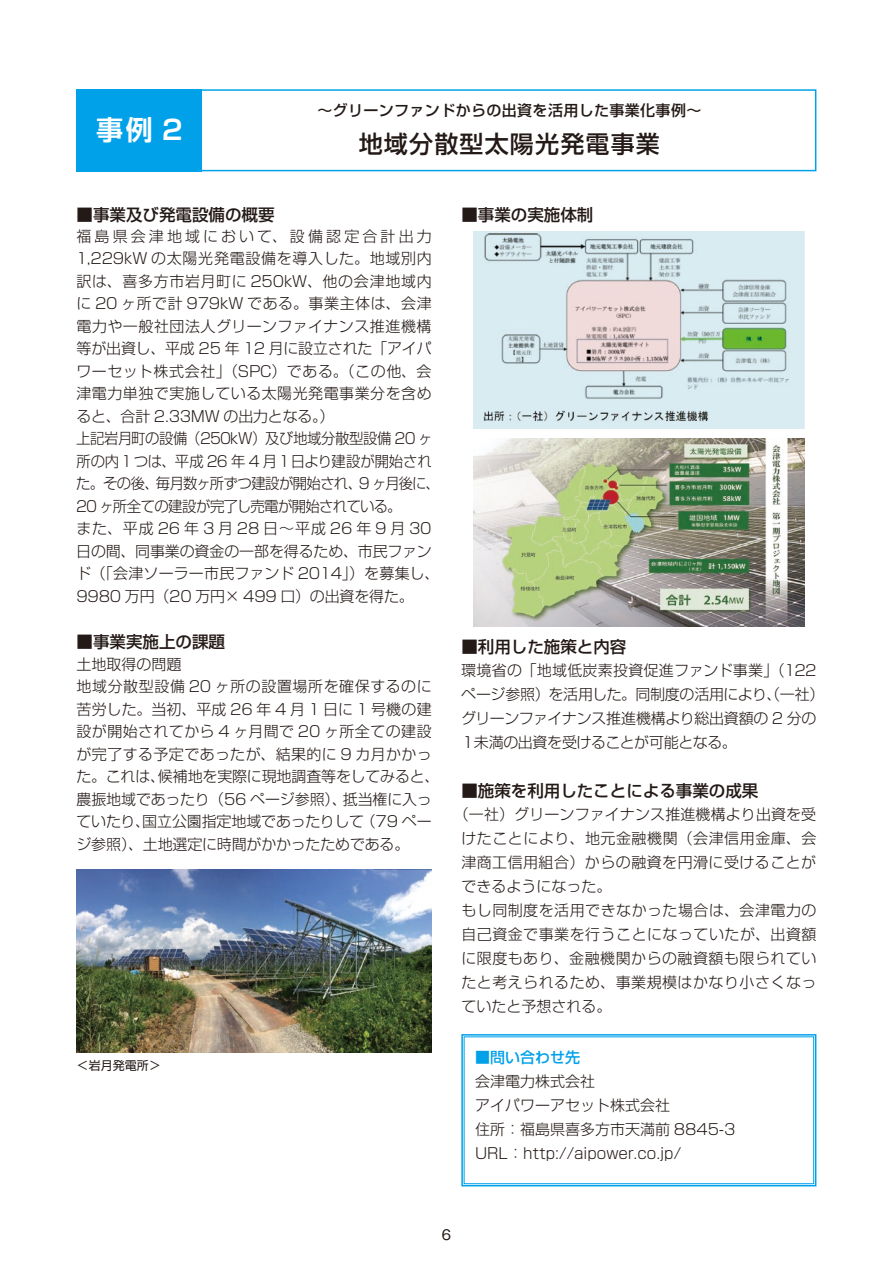
<style>
.page{position:relative;width:893px;height:1263px;background:#fff}
.page>*{position:absolute;margin:0;border:0;box-sizing:border-box;transform-origin:0 0}
.t1{font:700 27px "Shin Go Pro De";color:#fff}
.t2{font:500 24px "Shin Go Pro";letter-spacing:.05em;color:#231916}
.t3{font:500 16.5px "Shin Go Pro";color:#231916}
.t4{font:300 15px/22.5px "Shin Go Pro";color:#231916}
.t5{font:300 15px/24px "Shin Go Pro";letter-spacing:.03em;color:#231916}
.t6{font:300 15px/24px "Shin Go Pro";letter-spacing:-.02em;color:#231916}
.t7{font:500 15px "Shin Go Pro";letter-spacing:.025em;color:#231916}
.t8{font:500 15px "Shin Go Pro";color:#00a1e9}
.t9{font:13.5px "Gothic MB101 Pro";color:#231916}
.t10{font:12px "Shin Go Pro";color:#231916}
</style>
<div class="page">
<div style="left:77px;top:89px;width:739px;height:82px;border:2px solid #00a1e9"></div>
<div style="left:77px;top:89px;width:125px;height:82px;background:#00a1e9"></div>
<svg style="left:461px;top:1034px;width:356px;height:153px"></svg>
<div style="left:464px;top:1036px;width:350px;height:148px;border:1px solid #00a1e9"></div>
<img style="left:77px;top:869px;width:355px;height:184px">
<img style="left:473px;top:232px;width:332px;height:196px">
<img style="left:473px;top:438px;width:332px;height:189px">
<h1 class="t1" style="left:96px;top:107px;width:88px">事例 2</h1>
<p class="t7" style="left:317px;top:98px;width:385px">～グリーンファンドからの出資を活用した事業化事例～</p>
<h2 class="t2" style="left:359px;top:124px;width:303px">地域分散型太陽光発電事業</h2>
<p class="t3" style="left:77px;top:201px;width:200px">■事業及び発電設備の概要</p>
<p class="t4" style="left:76px;top:223px;width:365px">福島県会津地域において、設備認定合計出力<br>1,229kW の太陽光発電設備を導入した。地域別内訳は、喜多方市岩月町に 250kW、他の会津地域内に 20 ヶ所で計 979kW である。事業主体は、会津電力や一般社団法人グリーンファイナンス推進機構等が出資し、平成 25 年 12 月に設立された「アイパワーセット株式会社」（SPC）である。（この他、会津電力単独で実施している太陽光発電事業分を含めると、合計 2.33MW の出力となる。）<br>上記岩月町の設備（250kW）及び地域分散型設備 20 ヶ所の内1つは、平成 26 年 4 月1日より建設が開始された。その後、毎月数ヶ所ずつ建設が開始され、9 ヶ月後に、<br>20 ヶ所全ての建設が完了し売電が開始されている。<br>また、平成26年3月28日～平成26年9月30日の間、同事業の資金の一部を得るため、市民ファンド（「会津ソーラー市民ファンド 2014」）を募集し、<br>9980 万円（20 万円× 499 口）の出資を得た。</p>
<p class="t3" style="left:77px;top:628px;width:150px">■事業実施上の課題</p>
<p class="t4" style="left:76px;top:651px;width:365px">土地取得の問題<br>地域分散型設備 20 ヶ所の設置場所を確保するのに苦労した。当初、平成 26 年 4 月 1 日に 1 号機の建設が開始されてから 4 ヶ月間で 20 ヶ所全ての建設が完了する予定であったが、結果的に 9 カ月かかった。これは、候補地を実際に現地調査等をしてみると、農振地域であったり（56 ページ参照）、抵当権に入っていたり、国立公園指定地域であったりして（79 ページ参照）、土地選定に時間がかかったためである。</p>
<p class="t10" style="left:77px;top:1055px;width:85px">＜岩月発電所＞</p>
<p class="t3" style="left:461px;top:201px;width:133px">■事業の実施体制</p>
<p class="t3" style="left:461px;top:633px;width:166px">■利用した施策と内容</p>
<p class="t6" style="left:460px;top:656px;width:366px">環境省の「地域低炭素投資促進ファンド事業」（122ページ参照）を活用した。同制度の活用により、（一社）グリーンファイナンス推進機構より総出資額の 2 分の<br>１未満の出資を受けることが可能となる。</p>
<p class="t3" style="left:461px;top:777px;width:298px">■施策を利用したことによる事業の成果</p>
<p class="t5" style="left:461px;top:800px;width:357px;text-indent:-8px">（一社）グリーンファイナンス推進機構より出資を受けたことにより、地元金融機関（会津信用金庫、会津商工信用組合）からの融資を円滑に受けることができるようになった。<br>もし同制度を活用できなかった場合は、会津電力の自己資金で事業を行うことになっていたが、出資額に限度もあり、金融機関からの融資額も限られていたと考えられるため、事業規模はかなり小さくなっていたと予想される。</p>
<p class="t8" style="left:475px;top:1045px;width:106px">■問い合わせ先</p>
<p class="t4" style="left:475px;top:1067px;width:262px;line-height:24px">会津電力株式会社<br>アイパワーアセット株式会社<br>住所：福島県喜多方市天満前 8845-3<br>URL：http://aipower.co.jp/</p>
<p class="t9" style="left:442px;top:1224px;width:11px">6</p>
</div>
